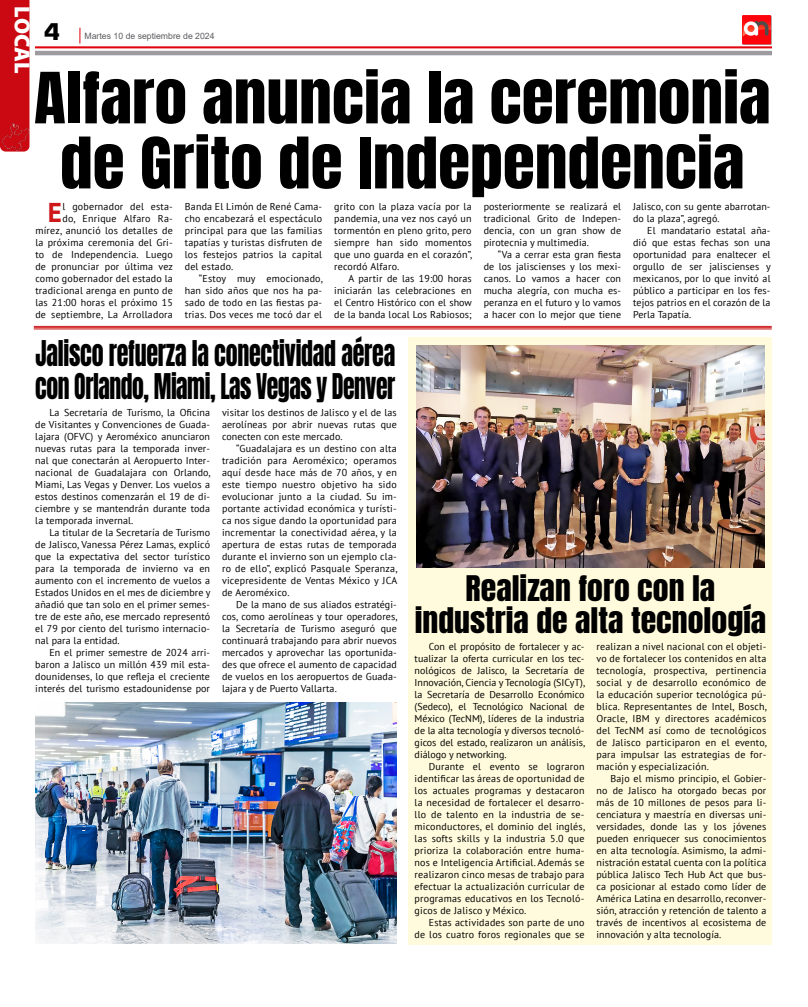
<style>
.page{position:relative;width:808px;height:1007px;background:#fff}
.page>*{position:absolute;margin:0;border:0;box-sizing:border-box;transform-origin:0 0}
.t1{font:60px/65px "Anton";color:#000;text-align:center;scale:1.09 1}
.t2{font:30.2px/33px "Anton";letter-spacing:-.01em;color:#000;scale:.8 1}
.t3{font:30px/32px "Anton";color:#000;text-align:center;scale:1.06 1}
.t4{font:700 27.1px "PT Sans";color:#cd1719}
.t5{font:900 25px "Eurostile";color:#000}
.t6{font:900 22px "Myriad Pro";letter-spacing:-.005em;color:#fff}
.t7{font:10px/12px "PT Sans";letter-spacing:.01em;color:#000;text-align:justify}
.t8{font:8.7px "Arial";color:#5c5b5f}
</style>
<div class="page">
<svg style="left:35px;top:28px;width:737px;height:27px"></svg>
<img style="left:742px;top:16px;width:30px;height:29px">
<hr style="left:34px;top:326px;width:738px;height:1px;background:#cd1719">
<hr style="left:34px;top:327px;width:738px;height:1px;background:#cd1719">
<hr style="left:34px;top:329px;width:738px;height:1px;background:#cd1719">
<div style="left:409px;top:337px;width:363px;height:607px;background:#fffbdc"></div>
<img style="left:35px;top:702px;width:362px;height:241px">
<img style="left:416px;top:345px;width:349px;height:222px">
<div style="left:0;top:0;width:29px;height:120px;background:#cb0912"></div>
<img style="left:0;top:120px;width:30px;height:32px">
<h3 class="t6" style="left:37px;top:6px;width:68px;rotate:90deg">LOCAL</h3>
<h3 class="t5" style="left:44px;top:18px;width:18px">4</h3>
<p class="t8" style="left:85px;top:30px;width:132px">Martes 10 de septiembre de 2024</p>
<h1 class="t1" style="left:34px;top:70px;width:677px">Alfaro anuncia la ceremonia de Grito de Independencia</h1>
<p class="t7" style="left:35px;top:200px;width:139px;text-align:right">l gobernador del esta-<br>do, Enrique Alfaro Ra&shy;mírez, anunció los detalles de la próxima ceremonia del Gri&shy;to de Independencia. Luego de pronunciar por última vez como gobernador del estado la tradicional arenga en punto de las 21:00 horas el próximo 15 de septiembre, La Arrolladora</p>
<p class="t7" style="left:185px;top:200px;width:139px">Banda El Limón de René Cama&shy;cho encabezará el espectáculo principal para que las familias tapatías y turistas disfruten de los festejos patrios la capital del estado.</p>
<h3 class="t4" style="left:48px;top:194px;width:16px">E</h3>
<p class="t7" style="left:185px;top:272px;width:140px;text-indent:14px">“Estoy muy emocionado, han sido años que nos ha pa&shy;sado de todo en las fiestas pa&shy;trias. Dos veces me tocó dar el</p>
<p class="t7" style="left:334px;top:200px;width:140px">grito con la plaza vacía por la pandemia, una vez nos cayó un tormentón en pleno grito, pero siempre han sido momentos que uno guarda en el corazón”, recordó Alfaro.</p>
<p class="t7" style="left:334px;top:272px;width:139px;text-indent:14px">A partir de las 19:00 horas iniciarán las celebraciones en el Centro Histórico con el show de la banda local Los Rabiosos;</p>
<h2 class="t2" style="left:35px;top:338px;width:452px">Jalisco refuerza la conectividad aérea con Orlando, Miami, Las Vegas y Denver</h2>
<p class="t7" style="left:484px;top:200px;width:139px">posteriormente se realizará el tradicional Grito de Indepen&shy;dencia, con un gran show de pirotecnia y multimedia.</p>
<p class="t7" style="left:484px;top:248px;width:139px;text-indent:14px">“Va a cerrar esta gran fiesta de los jaliscienses y los mexi&shy;canos. Lo vamos a hacer con mucha alegría, con mucha es&shy;peranza en el futuro y lo vamos a hacer con lo mejor que tiene</p>
<p class="t7" style="left:633px;top:200px;width:139px">Jalisco, con su gente abarrotan&shy;do la plaza”, agregó.</p>
<p class="t7" style="left:633px;top:224px;width:139px;text-indent:14px">El mandatario estatal aña&shy;dió que estas fechas son una oportunidad para enaltecer el orgullo de ser jaliscienses y mexicanos, por lo que invitó al público a participar en los fes&shy;tejos patrios en el corazón de la Perla Tapatía.</p>
<p class="t7" style="left:35px;top:406px;width:177px;text-indent:14px">La Secretaría de Turismo, la Oficina de Visitantes y Convenciones de Guada&shy;lajara (OFVC) y Aeroméxico anunciaron nuevas rutas para la temporada inver&shy;nal que conectarán al Aeropuerto Inter&shy;nacional de Guadalajara con Orlando, Miami, Las Vegas y Denver. Los vuelos a estos destinos comenzarán el 19 de di&shy;ciembre y se mantendrán durante toda la temporada invernal.</p>
<p class="t7" style="left:35px;top:526px;width:177px;text-indent:14px">La titular de la Secretaría de Turismo de Jalisco, Vanessa Pérez Lamas, explicó que la expectativa del sector turístico para la temporada de invierno va en aumento con el incremento de vuelos a Estados Unidos en el mes de diciembre y añadió que tan solo en el primer semes&shy;tre de este año, ese mercado representó el 79 por ciento del turismo internacio&shy;nal para la entidad.</p>
<p class="t7" style="left:35px;top:646px;width:176px;text-indent:14px">En el primer semestre de 2024 arri&shy;baron a Jalisco un millón 439 mil esta&shy;dounidenses, lo que refleja el creciente interés del turismo estadounidense por</p>
<p class="t7" style="left:222px;top:406px;width:176px">visitar los destinos de Jalisco y el de las aerolíneas por abrir nuevas rutas que conecten con este mercado.</p>
<p class="t7" style="left:222px;top:442px;width:177px;text-indent:14px">“Guadalajara es un destino con alta tradición para Aeroméxico; operamos aquí desde hace más de 70 años, y en este tiempo nuestro objetivo ha sido evolucionar junto a la ciudad. Su im&shy;portante actividad económica y turísti&shy;ca nos sigue dando la oportunidad para incrementar la conectividad aérea, y la apertura de estas rutas de temporada durante el invierno son un ejemplo cla&shy;ro de ello”, explicó Pasquale Speranza, vicepresidente de Ventas México y JCA de Aeroméxico.</p>
<p class="t7" style="left:222px;top:598px;width:177px;text-indent:14px">De la mano de sus aliados estratégi&shy;cos, como aerolíneas y tour operadores, la Secretaría de Turismo aseguró que continuará trabajando para abrir nuevos mercados y aprovechar las oportunida&shy;des que ofrece el aumento de capacidad de vuelos en los aeropuertos de Guada&shy;lajara y de Puerto Vallarta.</p>
<h3 class="t3" style="left:415px;top:574px;width:333px">Realizan foro con la industria de alta tecnología</h3>
<p class="t7" style="left:415px;top:639px;width:172px;text-indent:14px">Con el propósito de fortalecer y ac&shy;tualizar la oferta curricular en los tec&shy;nológicos de Jalisco, la Secretaría de Innovación, Ciencia y Tecnología (SICyT), la Secretaría de Desarrollo Económico (Sedeco), el Tecnológico Nacional de México (TecNM), líderes de la industria de la alta tecnología y diversos tecnoló&shy;gicos del estado, realizaron un análisis, diálogo y networking.</p>
<p class="t7" style="left:415px;top:759px;width:172px;text-indent:14px">Durante el evento se lograron identificar las áreas de oportunidad de los actuales programas y destacaron la necesidad de fortalecer el desarro&shy;llo de talento en la industria de se&shy;miconductores, el dominio del inglés, las softs skills y la industria 5.0 que prioriza la colaboración entre huma&shy;nos e Inteligencia Artificial. Además se realizaron cinco mesas de trabajo para efectuar la actualización curricular de programas educativos en los Tecnoló&shy;gicos de Jalisco y México.</p>
<p class="t7" style="left:415px;top:915px;width:171px;text-align:right">Estas actividades son parte de uno<br>de los cuatro foros regionales que se</p>
<p class="t7" style="left:596px;top:639px;width:172px">realizan a nivel nacional con el objeti&shy;vo de fortalecer los contenidos en alta tecnología, prospectiva, pertinencia social y de desarrollo económico de la educación superior tecnológica pú&shy;blica. Representantes de Intel, Bosch, Oracle, IBM y directores académicos del TecNM así como de tecnológicos de Jalisco participaron en el evento, para impulsar las estrategias de for&shy;mación y especialización.</p>
<p class="t7" style="left:596px;top:771px;width:171px;text-indent:14px">Bajo el mismo principio, el Gobier&shy;no de Jalisco ha otorgado becas por más de 10 millones de pesos para li&shy;cenciatura y maestría en diversas uni&shy;versidades, donde las y los jóvenes pueden enriquecer sus conocimientos en alta tecnología. Asimismo, la admi&shy;nistración estatal cuenta con la política pública Jalisco Tech Hub Act que bus&shy;ca posicionar al estado como líder de América Latina en desarrollo, reconver&shy;sión, atracción y retención de talento a través de incentivos al ecosistema de innovación y alta tecnología.</p>
</div>
